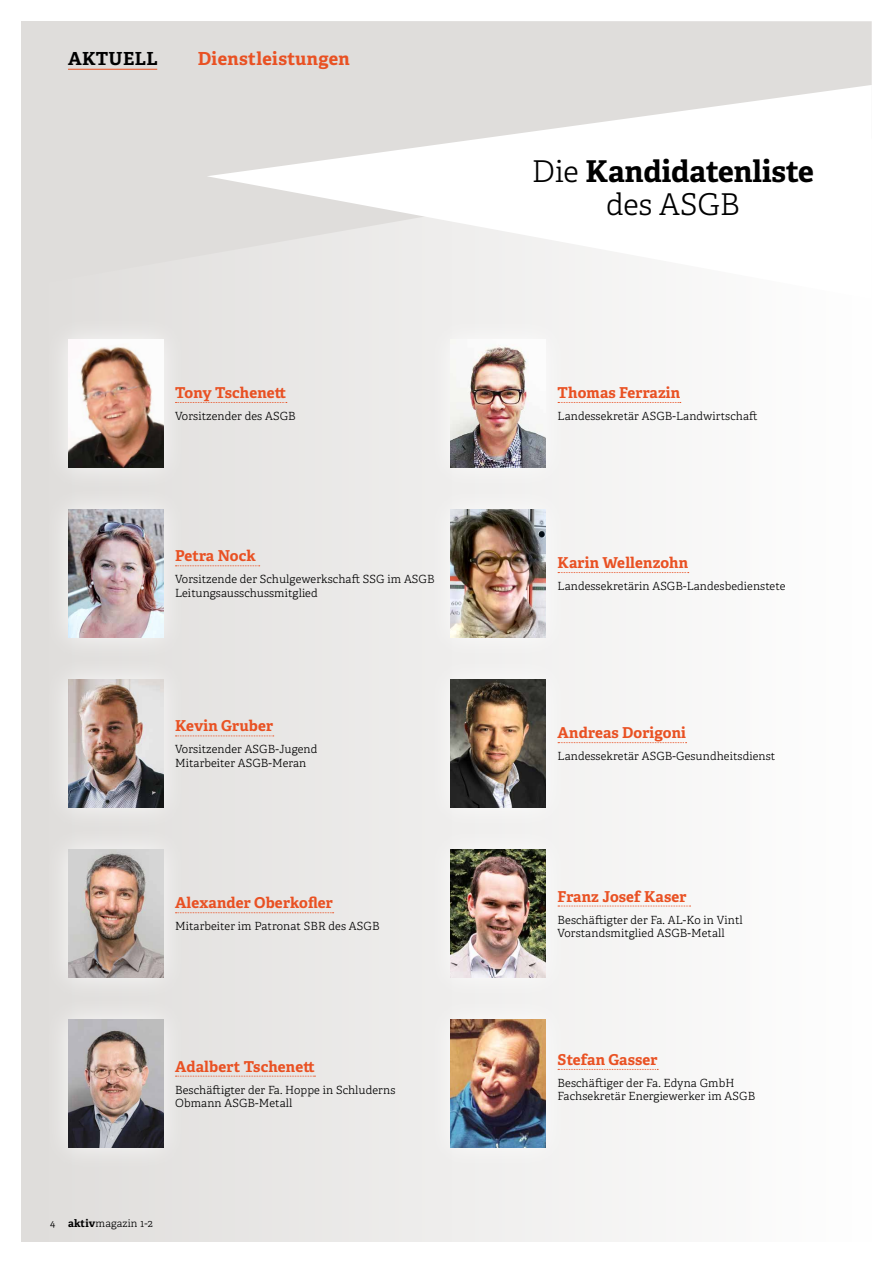
<style>
.page{position:relative;width:893px;height:1263px;background:#fff}
.page>*{position:absolute;margin:0;border:0;box-sizing:border-box;transform-origin:0 0}
.t1{font:700 30px/33px "Adelle";color:#000;text-align:center}
.t2{font:700 18px "Adelle";letter-spacing:.02em;color:#e95123}
.t3{font:700 18px "Adelle";letter-spacing:.02em;color:#000}
.t4{font:700 15px "Adelle";letter-spacing:.01em;color:#e95123}
.t5{font:300 11.25px/13.5px "Adelle";letter-spacing:.01em;color:#000}
.t6{font:300 10.5px "Adelle";letter-spacing:.02em;color:#000}
.s1{font-weight:700}
.s2{font-weight:300}
</style>
<div class="page">
<div style="left:21px;top:21px;width:851px;height:1221px;background:linear-gradient(to right,#dfdcda,#fefefe)"></div>
<div style="left:44px;top:316px;width:143px;height:175px;background:#e5e3e2"></div>
<img style="left:68px;top:339px;width:95px;height:128px">
<svg style="left:175px;top:402px;width:112px;height:1px"></svg>
<div style="left:44px;top:486px;width:143px;height:175px;background:#e5e3e2"></div>
<img style="left:68px;top:510px;width:95px;height:127px">
<svg style="left:175px;top:565px;width:85px;height:1px"></svg>
<div style="left:44px;top:656px;width:143px;height:175px;background:#e5e3e2"></div>
<img style="left:68px;top:680px;width:95px;height:127px">
<svg style="left:175px;top:735px;width:99px;height:1px"></svg>
<div style="left:44px;top:826px;width:143px;height:175px;background:#e5e3e1"></div>
<img style="left:68px;top:850px;width:95px;height:127px">
<svg style="left:175px;top:912px;width:159px;height:1px"></svg>
<div style="left:44px;top:996px;width:143px;height:175px;background:#e5e3e1"></div>
<img style="left:68px;top:1020px;width:95px;height:127px">
<svg style="left:175px;top:1076px;width:140px;height:1px"></svg>
<div style="left:427px;top:316px;width:143px;height:175px;background:#f2f2f1"></div>
<img style="left:451px;top:339px;width:95px;height:128px">
<svg style="left:558px;top:402px;width:123px;height:1px"></svg>
<div style="left:427px;top:486px;width:143px;height:175px;background:#f2f2f1"></div>
<img style="left:451px;top:510px;width:95px;height:127px">
<svg style="left:558px;top:572px;width:131px;height:1px"></svg>
<div style="left:427px;top:656px;width:143px;height:175px;background:#f2f2f1"></div>
<img style="left:451px;top:680px;width:95px;height:127px">
<svg style="left:558px;top:742px;width:129px;height:1px"></svg>
<div style="left:427px;top:826px;width:143px;height:175px;background:#f2f2f1"></div>
<img style="left:451px;top:850px;width:95px;height:127px">
<svg style="left:558px;top:906px;width:133px;height:1px"></svg>
<div style="left:427px;top:996px;width:143px;height:175px;background:#f2f1f1"></div>
<img style="left:451px;top:1020px;width:95px;height:127px">
<svg style="left:558px;top:1069px;width:100px;height:1px"></svg>
<div style="left:21px;top:21px;width:851px;height:266px;background:#dfdddb"></div>
<svg style="left:207px;top:85px;width:665px;height:214px"></svg>
<hr style="left:68px;top:69px;width:89px;height:1px;background:#e95123">
<h2 class="t3" style="left:68px;top:47px;width:91px">AKTUELL</h2>
<h2 class="t2" style="left:198px;top:47px;width:154px">Dienstleistungen</h2>
<h3 class="t4" style="left:175px;top:383px;width:113px">Tony Tschenett</h3>
<p class="t5" style="left:175px;top:409px;width:122px">Vorsitzender des ASGB</p>
<h3 class="t4" style="left:175px;top:546px;width:82px">Petra Nock</h3>
<p class="t5" style="left:175px;top:573px;width:261px">Vorsitzende der Schulgewerkschaft SSG im ASGB<br>Leitungsausschussmitglied</p>
<h3 class="t4" style="left:175px;top:716px;width:100px">Kevin Gruber</h3>
<p class="t5" style="left:175px;top:743px;width:144px">Vorsitzender ASGB-Jugend<br>Mitarbeiter ASGB-Meran</p>
<h3 class="t4" style="left:175px;top:893px;width:159px">Alexander Oberkofler</h3>
<p class="t5" style="left:175px;top:920px;width:206px">Mitarbeiter im Patronat SBR des ASGB</p>
<h3 class="t4" style="left:175px;top:1057px;width:141px">Adalbert Tschenett</h3>
<p class="t5" style="left:175px;top:1083px;width:222px">Beschäftigter der Fa. Hoppe in Schluderns<br>Obmann ASGB-Metall</p>
<p class="t6" style="left:50px;top:1217px;width:104px">4 <span class="s1">aktiv</span>magazin 1-2</p>
<h1 class="t1" style="left:532px;top:155px;width:284px"><span class="s2">Die</span> Kandidatenliste <span class="s2">des ASGB</span></h1>
<h3 class="t4" style="left:558px;top:383px;width:124px">Thomas Ferrazin</h3>
<p class="t5" style="left:558px;top:409px;width:201px">Landessekretär ASGB-Landwirtschaft</p>
<h3 class="t4" style="left:558px;top:553px;width:132px">Karin Wellenzohn</h3>
<p class="t5" style="left:558px;top:579px;width:229px">Landessekretärin ASGB-Landesbedienstete</p>
<h3 class="t4" style="left:558px;top:723px;width:130px">Andreas Dorigoni</h3>
<p class="t5" style="left:558px;top:750px;width:219px">Landessekretär ASGB-Gesundheitsdienst</p>
<h3 class="t4" style="left:558px;top:887px;width:130px">Franz Josef Kaser</h3>
<p class="t5" style="left:558px;top:913px;width:187px">Beschäftigter der Fa. AL-Ko in Vintl<br>Vorstandsmitglied ASGB-Metall</p>
<h3 class="t4" style="left:558px;top:1050px;width:101px">Stefan Gasser</h3>
<p class="t5" style="left:558px;top:1076px;width:199px">Beschäftiger der Fa. Edyna GmbH<br>Fachsekretär Energiewerker im ASGB</p>
</div>
